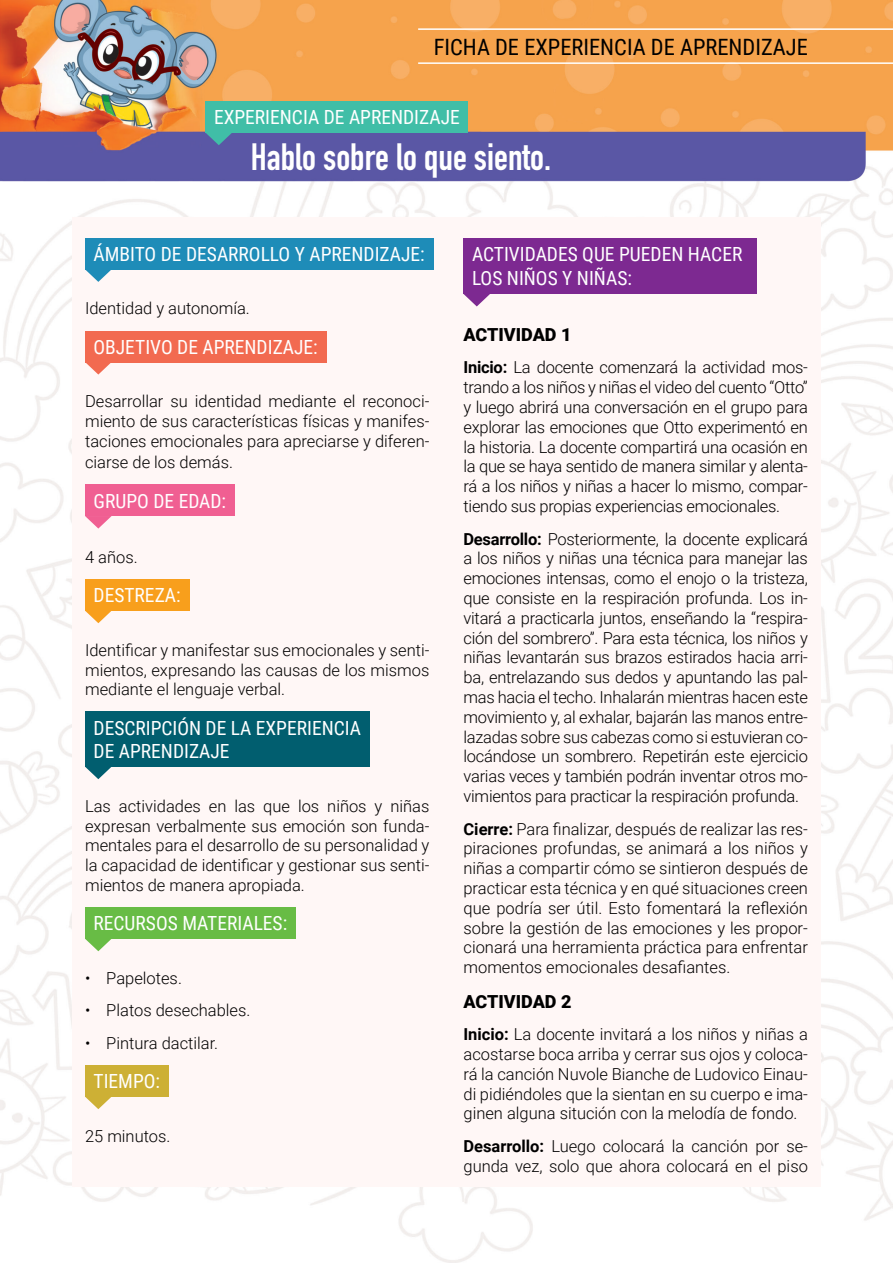
<style>
.page{position:relative;width:893px;height:1263px;background:#fff}
.page>*{position:absolute;margin:0;border:0;box-sizing:border-box;transform-origin:0 0}
.titulo{font:700 37.5px "DIN Condensed";color:#fff}
.t1{font:22.5px "Roboto Condensed";color:#000}
.objetivos{font:19.5px/23.4px "Roboto Condensed";color:#fff}
.texto{font:900 18px "Roboto";color:#000}
.texto-2{font:300 16.5px/19.8px "Roboto";color:#000;text-align:justify}
.s1{font-weight:700}
</style>
<div class="page">
<img style="left:0;top:0;width:893px;height:1263px">
<div style="left:206px;top:101px;width:262px;height:32px;background:#40bea7"></div>
<svg style="left:206px;top:133px;width:26px;height:12px"></svg>
<hr style="left:418px;top:28px;width:475px;height:2px;background:#fff">
<hr style="left:418px;top:62px;width:475px;height:2px;background:#fff">
<div style="left:72px;top:217px;width:749px;height:969px;background:#fff7f6"></div>
<svg style="left:86px;top:270px;width:25px;height:12px"></svg>
<div style="left:85px;top:238px;width:348px;height:32px;background:#1e8cb8"></div>
<svg style="left:85px;top:362px;width:27px;height:13px"></svg>
<div style="left:85px;top:331px;width:242px;height:31px;background:#f26a50"></div>
<div style="left:85px;top:484px;width:150px;height:32px;background:#f05f92"></div>
<svg style="left:85px;top:516px;width:27px;height:13px"></svg>
<div style="left:85px;top:579px;width:104px;height:32px;background:#f89f1c"></div>
<svg style="left:85px;top:611px;width:26px;height:12px"></svg>
<div style="left:85px;top:711px;width:285px;height:55px;background:#015e6f"></div>
<svg style="left:85px;top:767px;width:26px;height:12px"></svg>
<div style="left:85px;top:907px;width:211px;height:32px;background:#68bc45"></div>
<svg style="left:85px;top:939px;width:26px;height:12px"></svg>
<div style="left:85px;top:1065px;width:84px;height:32px;background:#cdb035"></div>
<svg style="left:85px;top:1097px;width:26px;height:12px"></svg>
<div style="left:463px;top:238px;width:294px;height:56px;background:#7d2991"></div>
<svg style="left:463px;top:294px;width:27px;height:12px"></svg>
<p class="t1" style="left:434px;top:32px;width:376px">FICHA DE EXPERIENCIA DE APRENDIZAJE</p>
<p class="objetivos" style="left:214px;top:105px;width:247px">EXPERIENCIA DE APRENDIZAJE</p>
<p class="titulo" style="left:251px;top:132px;width:302px">Hablo sobre lo que siento.</p>
<p class="objetivos" style="left:94px;top:242px;width:333px">ÁMBITO DE DESARROLLO Y APRENDIZAJE:</p>
<p class="texto-2" style="left:85px;top:298px;width:166px">Identidad y autonomía.</p>
<p class="objetivos" style="left:94px;top:335px;width:226px">OBJETIVO DE APRENDIZAJE:</p>
<p class="texto-2" style="left:85px;top:391px;width:346px">Desarrollar su identidad mediante el reconoci&shy;miento de sus características físicas y manifes&shy;taciones emocionales para apreciarse y diferen-</p>
<p class="texto-2" style="left:85px;top:452px;width:149px">ciarse de los demás.</p>
<p class="objetivos" style="left:94px;top:488px;width:134px">GRUPO DE EDAD:</p>
<p class="texto-2" style="left:85px;top:546px;width:54px">4 años.</p>
<p class="objetivos" style="left:94px;top:583px;width:89px">DESTREZA:</p>
<p class="texto-2" style="left:85px;top:639px;width:346px">Identificar y manifestar sus emocionales y senti&shy;mientos, expresando las causas de los mismos mediante el lenguaje verbal.</p>
<p class="objetivos" style="left:94px;top:715px;width:269px">DESCRIPCIÓN DE LA EXPERIENCIA<br>DE APRENDIZAJE</p>
<p class="texto-2" style="left:85px;top:795px;width:346px">Las actividades en las que los niños y niñas expresan verbalmente sus emoción son funda&shy;mentales para el desarrollo de su personalidad y la capacidad de identificar y gestionar sus senti&shy;mientos de manera apropiada.</p>
<p class="objetivos" style="left:94px;top:911px;width:195px">RECURSOS MATERIALES:</p>
<p class="texto-2" style="left:85px;top:967px;width:98px">• Papelotes.</p>
<p class="texto-2" style="left:85px;top:1000px;width:167px">• Platos desechables.</p>
<p class="texto-2" style="left:85px;top:1032px;width:135px">• Pintura dactilar.</p>
<p class="objetivos" style="left:94px;top:1069px;width:68px">TIEMPO:</p>
<p class="texto-2" style="left:85px;top:1125px;width:87px">25 minutos.</p>
<p class="objetivos" style="left:472px;top:242px;width:272px">ACTIVIDADES QUE PUEDEN HACER<br>LOS NIÑOS Y NIÑAS:</p>
<p class="texto" style="left:463px;top:322px;width:109px">ACTIVIDAD 1</p>
<p class="texto-2" style="left:463px;top:357px;width:346px"><span class="s1">Inicio:</span> La docente comenzará la actividad mos&shy;trando a los niños y niñas el video del cuento “Otto” y luego abrirá una conversación en el grupo para explorar las emociones que Otto experimentó en la historia. La docente compartirá una ocasión en la que se haya sentido de manera similar y alenta&shy;rá a los niños y niñas a hacer lo mismo, compar&shy;tiendo sus propias experiencias emocionales.</p>
<p class="texto-2" style="left:463px;top:528px;width:346px"><span class="s1">Desarrollo:</span> Posteriormente, la docente explicará a los niños y niñas una técnica para manejar las emociones intensas, como el enojo o la tristeza, que consiste en la respiración profunda. Los in&shy;vitará a practicarla juntos, enseñando la “respira&shy;ción del sombrero”. Para esta técnica, los niños y niñas levantarán sus brazos estirados hacia arri&shy;ba, entrelazando sus dedos y apuntando las pal&shy;mas hacia el techo. Inhalarán mientras hacen este movimiento y, al exhalar, bajarán las manos entre&shy;lazadas sobre sus cabezas como si estuvieran co&shy;locándose un sombrero. Repetirán este ejercicio varias veces y también podrán inventar otros mo&shy;vimientos para practicar la respiración profunda.</p>
<p class="texto-2" style="left:463px;top:818px;width:346px"><span class="s1">Cierre:</span> Para finalizar, después de realizar las res&shy;piraciones profundas, se animará a los niños y niñas a compartir cómo se sintieron después de practicar esta técnica y en qué situaciones creen que podría ser útil. Esto fomentará la reflexión sobre la gestión de las emociones y les propor&shy;cionará una herramienta práctica para enfrentar momentos emocionales desafiantes.</p>
<p class="texto" style="left:463px;top:988px;width:109px">ACTIVIDAD 2</p>
<p class="texto-2" style="left:463px;top:1024px;width:346px"><span class="s1">Inicio:</span> La docente invitará a los niños y niñas a acostarse boca arriba y cerrar sus ojos y coloca&shy;rá la canción Nuvole Bianche de Ludovico Einau&shy;di pidiéndoles que la sientan en su cuerpo e ima&shy;ginen alguna situción con la melodía de fondo.</p>
<p class="texto-2" style="left:463px;top:1135px;width:346px"><span class="s1">Desarrollo:</span> Luego colocará la canción por se&shy;gunda vez, solo que ahora colocará en el piso</p>
</div>
